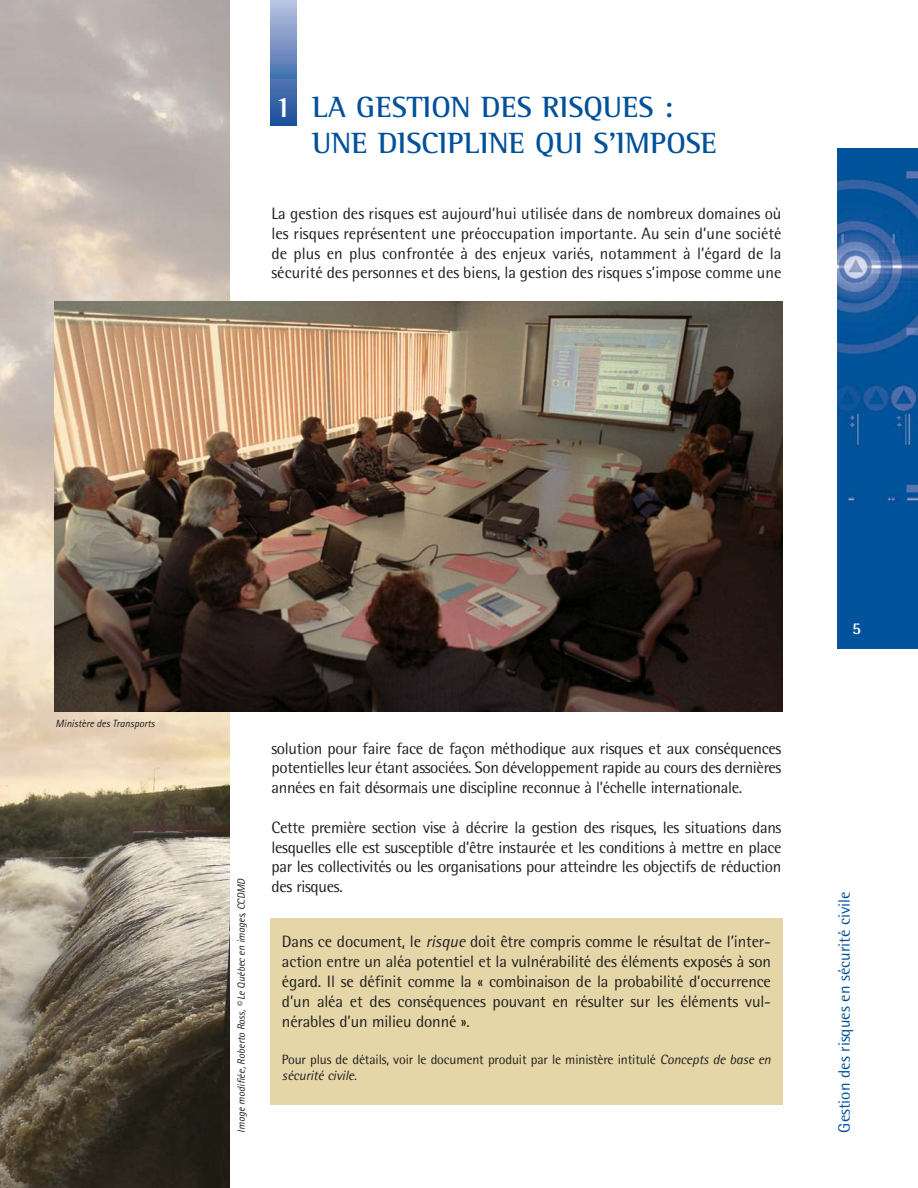
<style>
.page{position:relative;width:918px;height:1188px;background:#fff}
.page>*{position:absolute;margin:0;border:0;box-sizing:border-box;transform-origin:0 0}
.t1{font:700 30px/36px "Rotis Semi Serif";color:#005199}
.t2{font:700 30px "Rotis Semi Serif";color:#fff}
.t3{font:16.5px/19.8px "Rotis Semi Sans";letter-spacing:-.02em;color:#221f1f;text-align:justify}
.t4{font:16.5px "Rotis Semi Sans";color:#005199}
.t5{font:700 16.5px "Rotis Semi Sans";color:#fff}
.t6{font:13.5px/16.2px "Rotis Semi Sans";letter-spacing:-.01em;color:#221f1f}
.t7{font:italic 10.5px "Rotis Sans Serif";color:#221f1f}
.s1{font-style:italic}
</style>
<div class="page">
<img style="left:0;top:0;width:230px;height:1188px">
<img style="left:837px;top:148px;width:81px;height:500px">
<svg style="left:270px;top:0;width:27px;height:126px;background:#6485bb"></svg>
<img style="left:54px;top:302px;width:729px;height:409px">
<div style="left:270px;top:918px;width:513px;height:186px;background:#e5d6a8"></div>
<h1 class="t2" style="left:275px;top:96px;width:18px">1</h1>
<h1 class="t1" style="left:312px;top:92px;width:407px">LA GESTION DES RISQUES :<br>UNE DISCIPLINE QUI S’IMPOSE</h1>
<p class="t3" style="left:272px;top:205px;width:512px">La gestion des risques est aujourd’hui utilisée dans de nombreux domaines où les risques représentent une préoccupation importante. Au sein d’une société de plus en plus confrontée à des enjeux variés, notamment à l’égard de la sécurité des personnes et des biens, la gestion des risques s’impose comme une</p>
<p class="t7" style="left:56px;top:720px;width:101px">Ministère des Transports</p>
<p class="t7" style="left:237px;top:1132px;width:255px;rotate:-90deg">Image modifiée, Roberto Ross, © Le Québec en images, CCDMD</p>
<p class="t3" style="left:272px;top:740px;width:511px">solution pour faire face de façon méthodique aux risques et aux conséquences potentielles leur étant associées. Son développement rapide au cours des dernières années en fait désormais une discipline reconnue à l’échelle internationale.</p>
<p class="t3" style="left:272px;top:819px;width:511px">Cette première section vise à décrire la gestion des risques, les situations dans lesquelles elle est susceptible d’être instaurée et les conditions à mettre en place par les collectivités ou les organisations pour atteindre les objectifs de réduction des risques.</p>
<p class="t3" style="left:282px;top:934px;width:491px">Dans ce document, le <span class="s1">risque</span> doit être compris comme le résultat de l’inter&shy;action entre un aléa potentiel et la vulnérabilité des éléments exposés à son égard. Il se définit comme la « combinaison de la probabilité d’occurrence d’un aléa et des conséquences pouvant en résulter sur les éléments vul&shy;nérables d’un milieu donné ».</p>
<p class="t6" style="left:282px;top:1053px;width:490px">Pour plus de détails, voir le document produit par le ministère intitulé <span class="s1">Concepts de base en sécurité civile.</span></p>
<p class="t5" style="left:852px;top:622px;width:10px">5</p>
<p class="t4" style="left:838px;top:1132px;width:243px;rotate:-90deg">Gestion des risques en sécurité civile</p>
</div>
